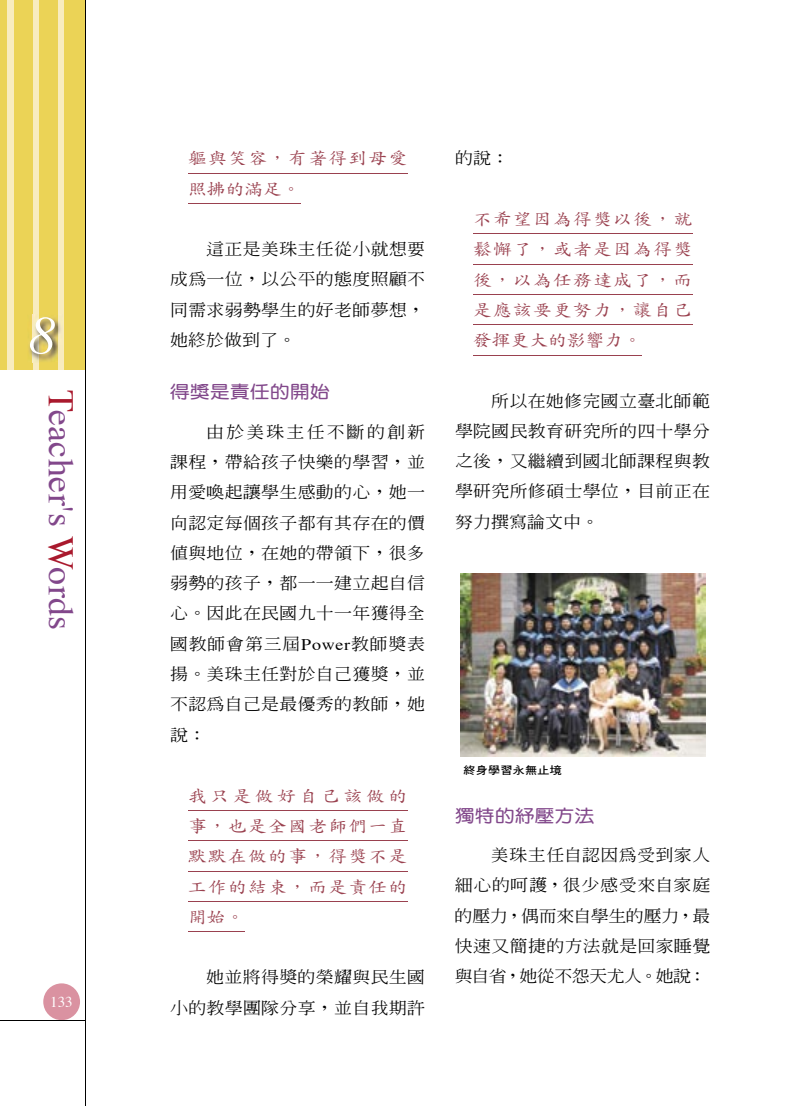
<style>
.page{position:relative;width:808px;height:1106px;background:#fff}
.page>*{position:absolute;margin:0;border:0;box-sizing:border-box;transform-origin:0 0}
.t1{font:italic 54px "Times";color:#fff}
.t2{font:36px "Times";letter-spacing:.01em;color:#82488b}
.t3{font:17.55px "DF Yuan Std W7";letter-spacing:.025em;color:#82488b;scale:1.11 1}
.t4{font:16.8px/30.3px "DF Kai Shu Std W5";letter-spacing:.07em;color:#9a414f;text-align:justify;scale:1.11 1}
.t5{font:500 16.2px/30.3px "Inn Ming";letter-spacing:.015em;color:#000;text-align:justify;scale:1.11 1}
.t6{font:15px "Times";color:#fff}
.t7{font:10.8px "DF Hei Std W7";letter-spacing:.025em;color:#000;scale:1.11 1}
.s1{color:#a9192d}
.s2{font-family:"Times";font-weight:400}
</style>
<div class="page">
<div style="left:0;top:0;width:85px;height:370px;background:#ebd356"></div>
<div style="left:8px;top:0;width:6px;height:370px;background:#f8ecbf"></div>
<div style="left:33px;top:0;width:6px;height:370px;background:#f8ecbf"></div>
<div style="left:58px;top:0;width:6px;height:370px;background:#f8ecbf"></div>
<hr style="left:85px;top:0;width:1px;height:1106px;background:#000">
<img style="left:29px;top:315px;width:32px;height:47px">
<img style="left:33px;top:315px;width:6px;height:47px">
<div style="left:43px;top:983px;width:37px;height:37px;background:#da92a1;border-radius:50%"></div>
<hr style="left:0;top:1020px;width:85px;height:1px;background:#000">
<hr style="left:473px;top:233px;width:219px;height:1px;background:#9a414f">
<hr style="left:473px;top:264px;width:219px;height:1px;background:#9a414f">
<hr style="left:473px;top:294px;width:219px;height:1px;background:#9a414f">
<hr style="left:473px;top:324px;width:219px;height:1px;background:#9a414f">
<hr style="left:473px;top:355px;width:169px;height:1px;background:#9a414f">
<img style="left:460px;top:573px;width:245px;height:183px">
<hr style="left:188px;top:173px;width:219px;height:1px;background:#9a414f">
<hr style="left:188px;top:203px;width:113px;height:1px;background:#9a414f">
<hr style="left:188px;top:810px;width:219px;height:1px;background:#9a414f">
<hr style="left:188px;top:840px;width:219px;height:1px;background:#9a414f">
<hr style="left:188px;top:870px;width:219px;height:1px;background:#9a414f">
<hr style="left:188px;top:901px;width:219px;height:1px;background:#9a414f">
<hr style="left:188px;top:931px;width:56px;height:1px;background:#9a414f">
<h1 class="t1" style="left:28px;top:302px;width:28px">8</h1>
<h2 class="t2" style="left:84px;top:390px;width:242px;rotate:90deg"><span class="s1">T</span>eacher's <span class="s1">W</span>ords</h2>
<p class="t6" style="left:50px;top:992px;width:24px">133</p>
<p class="t4" style="left:188px;top:143px;width:199px">軀與笑容，有著得到母愛照拂的滿足。</p>
<p class="t5" style="left:170px;top:233px;width:231px;text-indent:36px">這正是美珠主任從小就想要成為一位，以公平的態度照顧不同需求弱勢學生的好老師夢想，她終於做到了。</p>
<p class="t3" style="left:170px;top:382px;width:145px">得獎是責任的開始</p>
<p class="t5" style="left:170px;top:416px;width:231px;text-indent:36px">由於美珠主任不斷的創新課程，帶給孩子快樂的學習，並用愛喚起讓學生感動的心，她一向認定每個孩子都有其存在的價值與地位，在她的帶領下，很多弱勢的孩子，都一一建立起自信心。因此在民國九十一年獲得全國教師會第三屆<span class="s2">Power</span>教師獎表揚。美珠主任對於自己獲獎，並不認為自己是最優秀的教師，她說：</p>
<p class="t4" style="left:188px;top:780px;width:199px">我只是做好自己該做的事，也是全國老師們一直默默在做的事，得獎不是工作的結束，而是責任的開始。</p>
<p class="t5" style="left:170px;top:961px;width:231px;text-align:right">她並將得獎的榮耀與民生國<br>小的教學團隊分享，並自我期許</p>
<p class="t5" style="left:455px;top:143px;width:50px">的說：</p>
<p class="t4" style="left:473px;top:203px;width:199px">不希望因為得獎以後，就鬆懈了，或者是因為得獎後，以為任務達成了，而是應該要更努力，讓自己發揮更大的影響力。</p>
<p class="t5" style="left:455px;top:385px;width:231px;text-indent:36px">所以在她修完國立臺北師範學院國民教育研究所的四十學分之後，又繼續到國北師課程與教學研究所修碩士學位，目前正在努力撰寫論文中。</p>
<p class="t7" style="left:464px;top:763px;width:90px">終身學習永無止境</p>
<p class="t3" style="left:455px;top:806px;width:127px">獨特的紓壓方法</p>
<p class="t5" style="left:455px;top:839px;width:232px;text-indent:36px">美珠主任自認因為受到家人細心的呵護，很少感受來自家庭的壓力，偶而來自學生的壓力，最快速又簡捷的方法就是回家睡覺與自省，她從不怨天尤人。她說：</p>
</div>
